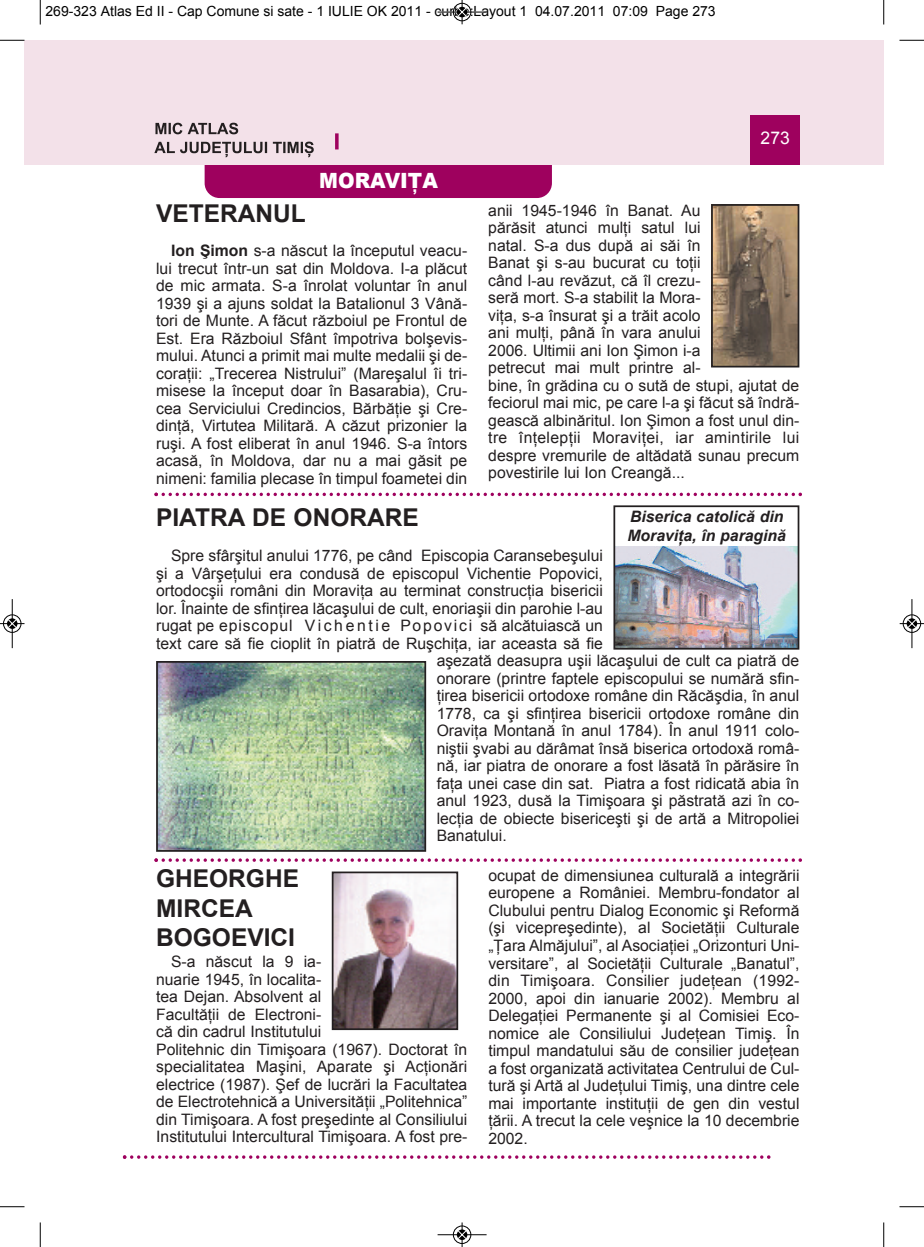
<style>
.page{position:relative;width:924px;height:1247px;background:#fff}
.page>*{position:absolute;margin:0;border:0;box-sizing:border-box;transform-origin:0 0}
.t1{font:700 24.5px/29.4px "Arial";color:#231f20}
.t2{font:900 21px "Arial";color:#fff;scale:.95 1}
.t3{font:17.5px "Arial";color:#fff}
.t4{font:15.75px/17.5px "Arial";color:#231f20;text-align:justify}
.t5{font:italic 700 15.75px/18.9px "Arial";color:#231f20}
.t6{font:14px "Arial";color:#000}
.s1{font-weight:700}
</style>
<div class="page">
<div style="left:205px;top:135px;width:347px;height:63px;background:#9e015e;border-radius:15px"></div>
<div style="left:40px;top:40px;width:844px;height:124px;background:#f3e1e9"></div>
<div style="left:750px;top:115px;width:50px;height:49px;background:#9e015e"></div>
<svg style="left:335px;top:133px;width:4px;height:16px"></svg>
<div style="left:24px;top:40px;width:16px;height:124px;background:#f3e1e9"></div>
<svg style="left:155px;top:123px;width:83px;height:11px"></svg>
<svg style="left:154px;top:142px;width:160px;height:15px"></svg>
<img style="left:714px;top:207px;width:82px;height:157px">
<div style="left:711px;top:204px;width:88px;height:163px;border:2px solid #231f20"></div>
<img style="left:616px;top:546px;width:180px;height:100px">
<div style="left:613px;top:505px;width:186px;height:144px;border:2px solid #231f20"></div>
<svg style="left:154px;top:492px;width:648px;height:4px"></svg>
<svg style="left:154px;top:858px;width:648px;height:3px"></svg>
<svg style="left:123px;top:1155px;width:647px;height:3px"></svg>
<img style="left:335px;top:874px;width:120px;height:152px">
<div style="left:332px;top:871px;width:126px;height:158px;border:2px solid #231f20"></div>
<img style="left:159px;top:664px;width:264px;height:184px">
<div style="left:156px;top:661px;width:270px;height:190px;border:2px solid #231f20"></div>
<svg style="left:40px;top:0;width:1px;height:24px"></svg>
<svg style="left:0;top:40px;width:24px;height:1px"></svg>
<svg style="left:883px;top:0;width:1px;height:24px"></svg>
<svg style="left:899px;top:40px;width:25px;height:1px"></svg>
<svg style="left:40px;top:1222px;width:1px;height:24px"></svg>
<svg style="left:0;top:1206px;width:24px;height:1px"></svg>
<svg style="left:883px;top:1222px;width:1px;height:24px"></svg>
<svg style="left:899px;top:1206px;width:25px;height:1px"></svg>
<hr style="left:438px;top:12px;width:48px;height:1px;background:#000">
<div style="left:453px;top:3px;width:18px;height:18px;border:1px solid #000;border-radius:50%"></div>
<svg style="left:458px;top:0;width:8px;height:24px"></svg>
<hr style="left:438px;top:1234px;width:48px;height:1px;background:#000">
<div style="left:453px;top:1225px;width:18px;height:18px;border:1px solid #000;border-radius:50%"></div>
<svg style="left:458px;top:1222px;width:8px;height:24px"></svg>
<div style="left:3px;top:614px;width:19px;height:19px;border:1px solid #fff;border-radius:50%"></div>
<hr style="left:12px;top:599px;width:1px;height:49px;background:#000">
<div style="left:3px;top:614px;width:18px;height:18px;border:1px solid #000;border-radius:50%"></div>
<svg style="left:0;top:619px;width:24px;height:9px"></svg>
<div style="left:902px;top:614px;width:19px;height:19px;border:1px solid #fff;border-radius:50%"></div>
<hr style="left:911px;top:599px;width:1px;height:49px;background:#000">
<div style="left:903px;top:614px;width:18px;height:18px;border:1px solid #000;border-radius:50%"></div>
<svg style="left:900px;top:619px;width:24px;height:9px"></svg>
<p class="t6" style="left:46px;top:3px;width:672px">269-323 Atlas Ed II - Cap Comune si sate - 1 IULIE OK 2011 - curbe:Layout 1 04.07.2011 07:09 Page 273</p>
<h2 class="t2" style="left:319px;top:165px;width:126px">MORAVIŢA</h2>
<p class="t3" style="left:760px;top:128px;width:31px">273</p>
<h1 class="t1" style="left:156px;top:199px;width:151px">VETERANUL</h1>
<p class="t4" style="left:156px;top:242px;width:313px;text-indent:15px"><span class="s1">Ion Şimon</span> s-a născut la începutul veacu&shy;lui trecut într-un sat din Moldova. I-a plăcut de mic armata. S-a înrolat voluntar în anul 1939 şi a ajuns soldat la Batalionul 3 Vână&shy;tori de Munte. A făcut războiul pe Frontul de Est. Era Războiul Sfânt împotriva bolşevis&shy;mului. Atunci a primit mai multe medalii şi de&shy;coraţii: „Trecerea Nistrului” (Mareşalul îi tri&shy;misese la început doar în Basarabia), Cru&shy;cea Serviciului Credincios, Bărbăţie şi Cre&shy;dinţă, Virtutea Militară. A căzut prizonier la ruşi. A fost eliberat în anul 1946. S-a întors acasă, în Moldova, dar nu a mai găsit pe nimeni: familia plecase în timpul foametei din</p>
<p class="t4" style="left:488px;top:201px;width:313px;text-align:left">anii 1945-1946 în Banat. Au<br>părăsit atunci mulţi satul lui<br>natal. S-a dus după ai săi în<br>Banat şi s-au bucurat cu toţii<br>când l-au revăzut, că îl crezu-<br>seră mort. S-a stabilit la Mora-<br>viţa, s-a însurat şi a trăit acolo<br>ani mulţi, până în vara anului<br>2006. Ultimii ani Ion Şimon i-a<br>petrecut mai mult printre al-<br>bine, în grădina cu o sută de stupi, ajutat de feciorul mai mic, pe care l-a şi făcut să îndră&shy;gească albinăritul. Ion Şimon a fost unul din&shy;tre înţelepţii Moraviţei, iar amintirile lui despre vremurile de altădată sunau precum povestirile lui Ion Creangă...</p>
<h1 class="t1" style="left:156px;top:503px;width:264px">PIATRA DE ONORARE</h1>
<p class="t4" style="left:171px;top:547px;width:433px">Spre sfârşitul anului 1776, pe când Episcopia Caransebeşului</p>
<p class="t4" style="left:156px;top:564px;width:448px">şi a Vârşeţului era condusă de episcopul Vichentie Popovici,</p>
<p class="t4" style="left:156px;top:582px;width:448px">ortodocşii români din Moraviţa au terminat construcţia bisericii</p>
<p class="t4" style="left:156px;top:599px;width:448px">lor. Înainte de sfinţirea lăcaşului de cult, enoriaşii din parohie l-au</p>
<p class="t4" style="left:156px;top:617px;width:448px">rugat pe episcopul Vi c h e n t i e Popovici să alcătuiască un</p>
<p class="t4" style="left:156px;top:634px;width:448px">text care să fie cioplit în piatră de Ruşchiţa, iar aceasta să fie</p>
<p class="t4" style="left:437px;top:652px;width:364px">aşezată deasupra uşii lăcaşului de cult ca piatră de</p>
<p class="t4" style="left:437px;top:669px;width:364px">onorare (printre faptele episcopului se numără sfin-</p>
<p class="t4" style="left:437px;top:687px;width:364px">ţirea bisericii ortodoxe române din Răcăşdia, în anul</p>
<p class="t4" style="left:437px;top:704px;width:364px">1778, ca şi sfinţirea bisericii ortodoxe române din</p>
<p class="t4" style="left:437px;top:722px;width:364px">Oraviţa Montană în anul 1784). În anul 1911 colo-</p>
<p class="t4" style="left:437px;top:739px;width:364px">niştii şvabi au dărâmat însă biserica ortodoxă româ-</p>
<p class="t4" style="left:437px;top:757px;width:364px">nă, iar piatra de onorare a fost lăsată în părăsire în</p>
<p class="t4" style="left:437px;top:774px;width:364px">faţa unei case din sat. Piatra a fost ridicată abia în</p>
<p class="t4" style="left:437px;top:792px;width:364px">anul 1923, dusă la Timişoara şi păstrată azi în co-</p>
<p class="t4" style="left:437px;top:809px;width:364px">lecţia de obiecte bisericeşti şi de artă a Mitropoliei</p>
<p class="t4" style="left:437px;top:827px;width:72px">Banatului.</p>
<h1 class="t1" style="left:156px;top:864px;width:144px">GHEORGHE<br>MIRCEA<br>BOGOEVICI</h1>
<p class="t4" style="left:156px;top:952px;width:313px;text-align:left;text-indent:15px">S-a născut la 9 ia-<br>nuarie 1945, în localita-<br>tea Dejan. Absolvent al<br>Facultăţii de Electroni-<br>că din cadrul Institutului<br>Politehnic din Timişoara (1967). Doctorat în specialitatea Maşini, Aparate şi Acţionări electrice (1987). Şef de lucrări la Facultatea de Electrotehnică a Universităţii „Politehnica” din Timişoara. A fost preşedinte al Consiliului Institutului Intercultural Timişoara. A fost pre-</p>
<p class="t5" style="left:627px;top:507px;width:160px">Biserica catolică din<br>Moraviţa, în paragină</p>
<p class="t4" style="left:488px;top:866px;width:313px">ocupat de dimensiunea culturală a integrării europene a României. Membru-fondator al Clubului pentru Dialog Economic şi Reformă (şi vicepreşedinte), al Societăţii Culturale „Ţara Almăjului”, al Asociaţiei „Orizonturi Uni&shy;versitare”, al Societăţii Culturale „Banatul”, din Timişoara. Consilier judeţean (1992- 2000, apoi din ianuarie 2002). Membru al Delegaţiei Permanente şi al Comisiei Eco&shy;nomice ale Consiliului Judeţean Timiş. În timpul mandatului său de consilier judeţean a fost organizată activitatea Centrului de Cul&shy;tură şi Artă al Judeţului Timiş, una dintre cele mai importante instituţii de gen din vestul ţării. A trecut la cele veşnice la 10 decembrie 2002.</p>
</div>
